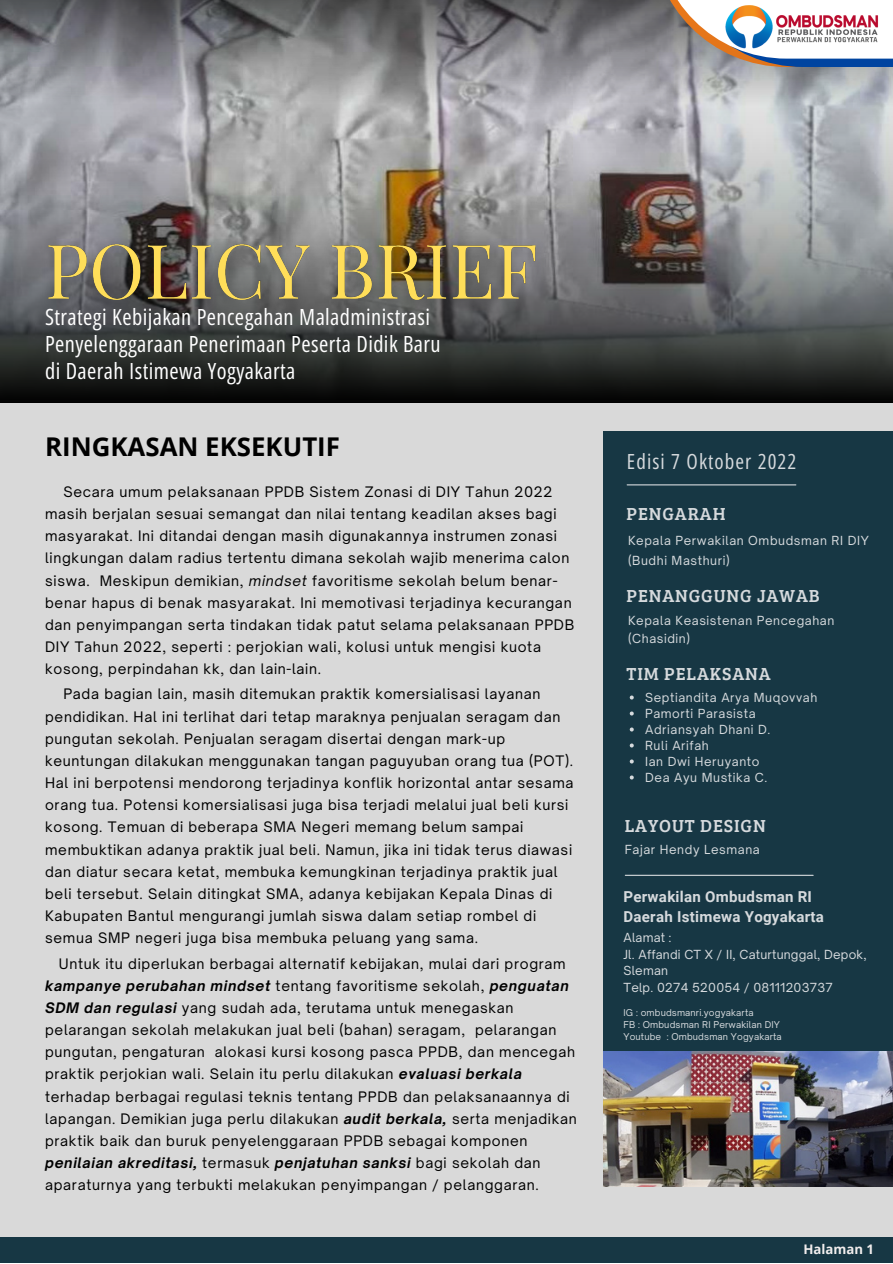
<style>
.page{position:relative;width:893px;height:1264px;background:#fff}
.page>*{position:absolute;margin:0;border:0;box-sizing:border-box;transform-origin:0 0}
.t1{font:700 25.8px "Open Sans";color:#000}
.t2{font:22.35px/27px "Open Sans Hebrew Condensed";letter-spacing:.02em;color:#fff}
.t3{font:21px "Open Sans Hebrew Condensed";letter-spacing:.05em;color:#d6dadd}
.t4{font:18px "Bree Serif";letter-spacing:.05em;color:#d6dadd}
.t5{font:700 15px/20.5px "Roboto";letter-spacing:.015em;color:#d6dadd}
.t6{font:13.8px/22.2px "Open Sauce One";letter-spacing:.05em;color:#000}
.t7{font:700 13.2px "Open Sans";color:#f1eded}
.t8{font:12px/16px "Open Sauce One";letter-spacing:.05em;color:#d6dadd}
.t9{font:12px/16.5px "Open Sauce One";letter-spacing:.015em;color:#d6dadd}
.t10{font:9px/12px "Open Sauce One";letter-spacing:.015em;color:#d6dadd}
.s1{font-style:italic}
.s2{font-weight:700;font-style:italic}
</style>
<div class="page">
<div style="left:0;top:0;width:892px;height:1262px;background:#d9d9d9"></div>
<div style="left:0;top:1236px;width:892px;height:26px;background:#173744"></div>
<svg style="left:0;top:0;width:892px;height:403px;background:#78787a"></svg>
<svg style="left:651px;top:0;width:241px;height:67px;background:#b0a7a3"></svg>
<img style="left:721px;top:0;width:162px;height:75px">
<div style="left:603px;top:431px;width:289px;height:621px;background:#173744"></div>
<hr style="left:627px;top:484px;width:168px;height:1px;background:#d6dadd">
<hr style="left:625px;top:874px;width:188px;height:1px;background:#d6dadd">
<img style="left:603px;top:1051px;width:289px;height:135px">
<img style="left:27px;top:202px;width:528px;height:137px">
<svg style="left:629px;top:695px;width:4px;height:4px"></svg>
<svg style="left:629px;top:711px;width:4px;height:4px"></svg>
<svg style="left:629px;top:727px;width:4px;height:4px"></svg>
<svg style="left:629px;top:743px;width:4px;height:4px"></svg>
<svg style="left:629px;top:759px;width:4px;height:4px"></svg>
<svg style="left:629px;top:775px;width:4px;height:4px"></svg>
<h2 class="t2" style="left:45px;top:303px;width:397px">Strategi Kebijakan Pencegahan Maladministrasi<br>Penyelenggaraan Penerimaan Peserta Didik Baru di Daerah Istimewa Yogyakarta</h2>
<h1 class="t1" style="left:45px;top:429px;width:296px">RINGKASAN EKSEKUTIF</h1>
<p class="t6" style="left:45px;top:480px;width:530px;text-indent:18px">Secara umum pelaksanaan PPDB Sistem Zonasi di DIY Tahun 2022 masih berjalan sesuai semangat dan nilai tentang keadilan akses bagi masyarakat. Ini ditandai dengan masih digunakannya instrumen zonasi lingkungan dalam radius tertentu dimana sekolah wajib menerima calon siswa. Meskipun demikian, <span class="s1">mindset</span> favoritisme sekolah belum benar&shy;benar hapus di benak masyarakat. Ini memotivasi terjadinya kecurangan dan penyimpangan serta tindakan tidak patut selama pelaksanaan PPDB DIY Tahun 2022, seperti : perjokian wali, kolusi untuk mengisi kuota kosong, perpindahan kk, dan lain-lain.</p>
<p class="t6" style="left:45px;top:683px;width:530px;text-indent:18px">Pada bagian lain, masih ditemukan praktik komersialisasi layanan pendidikan. Hal ini terlihat dari tetap maraknya penjualan seragam dan pungutan sekolah. Penjualan seragam disertai dengan mark-up keuntungan dilakukan menggunakan tangan paguyuban orang tua (POT).<br>Hal ini berpotensi mendorong terjadinya konflik horizontal antar sesama orang tua. Potensi komersialisasi juga bisa terjadi melalui jual beli kursi kosong. Temuan di beberapa SMA Negeri memang belum sampai membuktikan adanya praktik jual beli. Namun, jika ini tidak terus diawasi dan diatur secara ketat, membuka kemungkinan terjadinya praktik jual beli tersebut. Selain ditingkat SMA, adanya kebijakan Kepala Dinas di Kabupaten Bantul mengurangi jumlah siswa dalam setiap rombel di semua SMP negeri juga bisa membuka peluang yang sama.</p>
<p class="t6" style="left:45px;top:952px;width:533px;text-indent:14px">Untuk itu diperlukan berbagai alternatif kebijakan, mulai dari program <span class="s2">kampanye perubahan mindset</span> tentang favoritisme sekolah, <span class="s2">penguatan SDM dan regulasi</span> yang sudah ada, terutama untuk menegaskan pelarangan sekolah melakukan jual beli (bahan) seragam, pelarangan pungutan, pengaturan alokasi kursi kosong pasca PPDB, dan mencegah praktik perjokian wali. Selain itu perlu dilakukan <span class="s2">evaluasi berkala </span>terhadap berbagai regulasi teknis tentang PPDB dan pelaksanaannya di lapangan. Demikian juga perlu dilakukan <span class="s2">audit berkala,</span> serta menjadikan praktik baik dan buruk penyelenggaraan PPDB sebagai komponen <span class="s2">penilaian akreditasi,</span> termasuk <span class="s2">penjatuhan sanksi</span> bagi sekolah dan aparaturnya yang terbukti melakukan penyimpangan / pelanggaran.</p>
<h3 class="t3" style="left:627px;top:449px;width:171px">Edisi 7 Oktober 2022</h3>
<h3 class="t4" style="left:626px;top:500px;width:100px">PENGARAH</h3>
<p class="t8" style="left:628px;top:529px;width:242px;line-height:20.4px">Kepala Perwakilan Ombudsman RI DIY (Budhi Masthuri)</p>
<h3 class="t4" style="left:626px;top:582px;width:195px">PENANGGUNG JAWAB</h3>
<p class="t8" style="left:628px;top:612px;width:208px;line-height:17.7px">Kepala Keasistenan Pencegahan (Chasidin)</p>
<h3 class="t4" style="left:626px;top:660px;width:145px">TIM PELAKSANA</h3>
<p class="t8" style="left:645px;top:689px;width:174px">Septiandita Arya Muqovvah<br>Pamorti Parasista<br>Adriansyah Dhani D.<br>Ruli Arifah<br>Ian Dwi Heruyanto<br>Dea Ayu Mustika C.</p>
<h3 class="t4" style="left:624px;top:812px;width:142px">LAYOUT DESIGN</h3>
<p class="t8" style="left:624px;top:841px;width:136px">Fajar Hendy Lesmana</p>
<p class="t5" style="left:623px;top:886px;width:202px">Perwakilan Ombudsman RI<br>Daerah Istimewa Yogyakarta</p>
<p class="t9" style="left:623px;top:929px;width:245px">Alamat :<br>Jl. Affandi CT X / II, Caturtunggal, Depok,<br>Sleman<br>Telp. 0274 520054 / 08111203737</p>
<p class="t10" style="left:623px;top:1006px;width:160px">IG : ombudsmanri.yogyakarta<br>FB : Ombudsman RI Perwakilan DIY<br>Youtube : Ombudsman Yogyakarta</p>
<p class="t7" style="left:803px;top:1240px;width:72px">Halaman 1</p>
</div>
